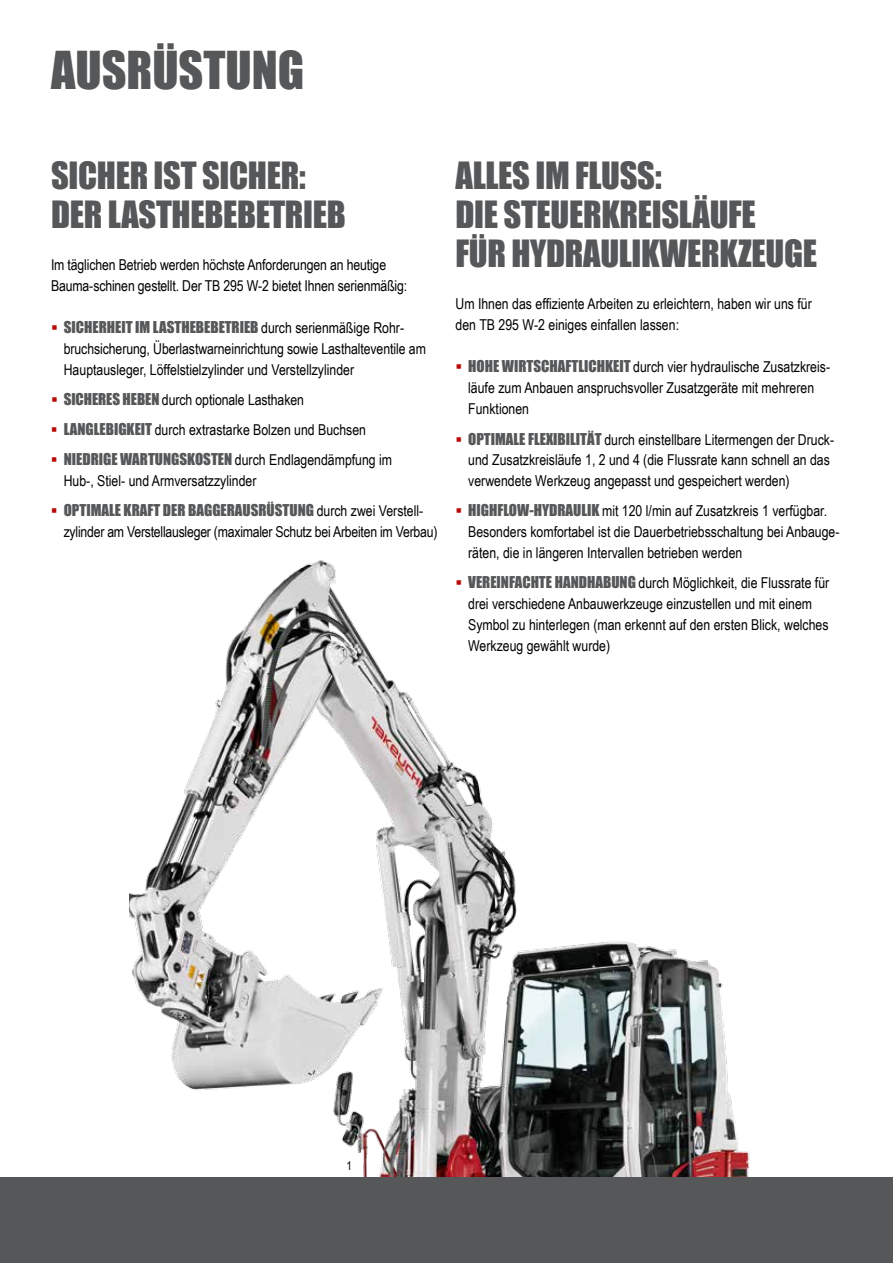
<style>
.page{position:relative;width:893px;height:1263px;background:#fff}
.page>*{position:absolute;margin:0;border:0;box-sizing:border-box;transform-origin:0 0}
.t1{font:48px "Impact";color:#555759}
.t2{font:34.5px/39px "Impact";letter-spacing:-.01em;color:#555759}
.t3{font:15px/21px "Arial Narrow";color:#000}
.t4{font:15px "Impact";color:#555759}
.t5{font:12px "Arial Narrow";color:#000}
.s1{font-family:"Arial Narrow";color:#000}
.s2{font-family:"Impact";color:#555759}
</style>
<div class="page">
<img style="left:130px;top:560px;width:628px;height:618px">
<div style="left:0;top:1178px;width:893px;height:85px;background:#555759"></div>
<svg style="left:457px;top:580px;width:4px;height:5px"></svg>
<h1 class="t1" style="left:51px;top:33px;width:255px">AUSRÜSTUNG</h1>
<h2 class="t2" style="left:51px;top:155px;width:296px">SICHER IST SICHER:<br>DER LASTHEBEBETRIEB</h2>
<p class="t3" style="left:51px;top:254px;width:358px">Im täglichen Betrieb werden höchste Anforderungen an heutige<br>Bauma-schinen gestellt. Der TB 295 W-2 bietet Ihnen serienmäßig:</p>
<p class="t4" style="left:64px;top:315px;width:342px">SICHERHEIT IM LASTHEBEBETRIEB <span class="s1">durch serienmäßige Rohr-</span></p>
<p class="t3" style="left:64px;top:338px;width:364px">bruchsicherung, Überlastwarneinrichtung sowie Lasthalteventile am<br>Hauptausleger, Löffelstielzylinder und Verstellzylinder</p>
<p class="t3" style="left:64px;top:384px;width:330px;line-height:30px"><span class="s2">SICHERES HEBEN</span> durch optionale Lasthaken<br><span class="s2">LANGLEBIGKEIT</span> durch extrastarke Bolzen und Buchsen<br><span class="s2">NIEDRIGE WARTUNGSKOSTEN</span> durch Endlagendämpfung im</p>
<p class="t3" style="left:64px;top:470px;width:194px">Hub-, Stiel- und Armversatzzylinder</p>
<p class="t4" style="left:64px;top:498px;width:361px">OPTIMALE KRAFT DER BAGGERAUSRÜSTUNG <span class="s1">durch zwei Verstell-</span></p>
<p class="t3" style="left:64px;top:521px;width:375px">zylinder am Verstellausleger (maximaler Schutz bei Arbeiten im Verbau)</p>
<h2 class="t2" style="left:455px;top:155px;width:363px">ALLES IM FLUSS:<br>DIE STEUERKREISLÄUFE<br>FÜR HYDRAULIKWERKZEUGE</h2>
<p class="t3" style="left:455px;top:293px;width:358px">Um Ihnen das effiziente Arbeiten zu erleichtern, haben wir uns für den TB 295 W-2 einiges einfallen lassen:</p>
<p class="t3" style="left:468px;top:356px;width:363px"><span class="s2">HOHE WIRTSCHAFTLICHKEIT</span> durch vier hydraulische Zusatzkreis&shy;läufe zum Anbauen anspruchsvoller Zusatzgeräte mit mehreren<br>Funktionen</p>
<p class="t3" style="left:468px;top:430px;width:367px;line-height:19.6px"><span class="s2">OPTIMALE FLEXIBILITÄT</span> durch einstellbare Litermengen der Druck&shy;und Zusatzkreisläufe 1, 2 und 4 (die Flussrate kann schnell an das</p>
<p class="t3" style="left:468px;top:465px;width:360px;line-height:30px">verwendete Werkzeug angepasst und gespeichert werden)<br><span class="s2">HIGHFLOW-HYDRAULIK</span> mit 120 l/min auf Zusatzkreis 1 verfügbar.</p>
<p class="t3" style="left:468px;top:521px;width:373px">Besonders komfortabel ist die Dauerbetriebsschaltung bei Anbauge&shy;räten, die in längeren Intervallen betrieben werden</p>
<p class="t3" style="left:468px;top:572px;width:363px"><span class="s2">VEREINFACHTE HANDHABUNG</span> durch Möglichkeit, die Flussrate für drei verschiedene Anbauwerkzeuge einzustellen und mit einem Symbol zu hinterlegen (man erkennt auf den ersten Blick, welches Werkzeug gewählt wurde)</p>
<p class="t5" style="left:347px;top:1157px;width:7px">1</p>
</div>
